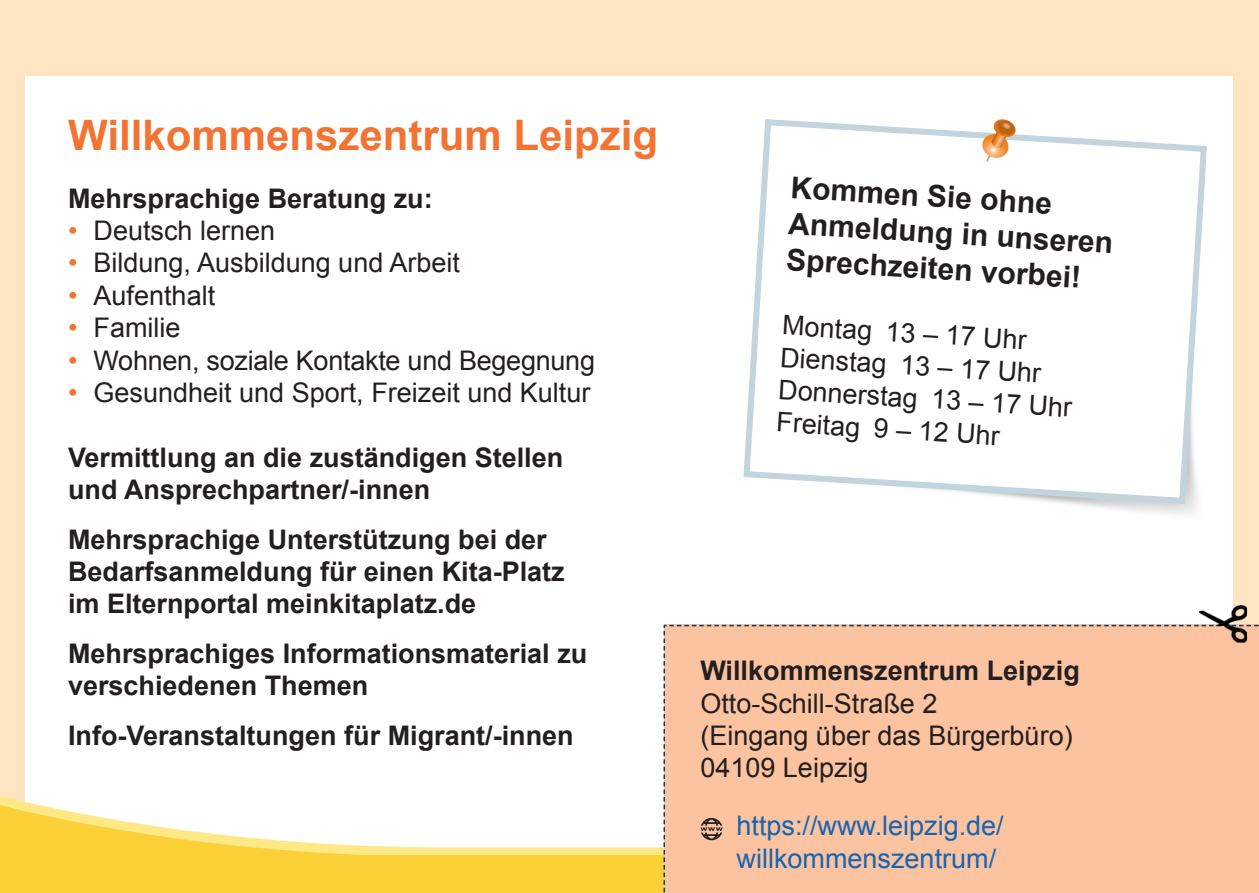
<style>
.page{position:relative;width:1259px;height:893px;background:#fee5c1}
.page>*{position:absolute;margin:0;border:0;box-sizing:border-box;transform-origin:0 0}
.t1{font:700 42px "Arial";color:#f37333}
.t2{font:700 30px/36px "Arial";color:#231f20}
.Copytext{font:700 27px/32.4px "Arial";color:#231f20}
.Copytext-2{font:27px/32.4px "Arial";color:#231f20}
.Copytext_ohne_Absatz{font:27px "Arial";color:#231f20}
.Copytext-3{font:27px/32.4px "Arial";color:#1764b1}
.Copytext_ohne_Absatz-2{font:700 27px "Arial";color:#231f20}
.s1{color:#f37333}
.s2{font-weight:700}
</style>
<div class="page">
<div style="left:26px;top:77px;width:1207px;height:789px;background:#fff"></div>
<svg style="left:0;top:798px;width:663px;height:57px"></svg>
<div style="left:0;top:855px;width:1259px;height:38px;background:#fcd137"></div>
<svg style="left:743px;top:119px;width:464px;height:388px"></svg>
<svg style="left:980px;top:119px;width:37px;height:44px"></svg>
<div style="left:663px;top:625px;width:596px;height:268px;background:#fbc39f"></div>
<img style="left:1199px;top:605px;width:48px;height:37px">
<p class="t1" style="left:68px;top:107px;width:592px">Willkommenszentrum Leipzig</p>
<p class="Copytext_ohne_Absatz-2" style="left:68px;top:180px;width:366px">Mehrsprachige Beratung zu:</p>
<p class="Copytext-2" style="left:68px;top:215px;width:209px"><span class="s1">•</span> Deutsch lernen</p>
<p class="Copytext-2" style="left:68px;top:247px;width:393px"><span class="s1">•</span> Bildung, Ausbildung und Arbeit</p>
<p class="Copytext-2" style="left:68px;top:279px;width:149px"><span class="s1">•</span> Aufenthalt</p>
<p class="Copytext-2" style="left:68px;top:312px;width:114px"><span class="s1">•</span> Familie</p>
<p class="Copytext-2" style="left:68px;top:344px;width:528px"><span class="s1">•</span> Wohnen, soziale Kontakte und Begegnung</p>
<p class="Copytext-2" style="left:68px;top:377px;width:524px"><span class="s1">•</span> Gesundheit und Sport, Freizeit und Kultur</p>
<p class="Copytext" style="left:68px;top:442px;width:497px">Vermittlung an die zuständigen Stellen und Ansprechpartner/-innen</p>
<p class="Copytext" style="left:68px;top:524px;width:498px">Mehrsprachige Unterstützung bei der<br>Bedarfsanmeldung für einen Kita-Platz im Elternportal meinkitaplatz.de</p>
<p class="Copytext" style="left:68px;top:638px;width:521px">Mehrsprachiges Informationsmaterial zu verschiedenen Themen</p>
<p class="Copytext" style="left:68px;top:720px;width:507px">Info-Veranstaltungen für Migrant/-innen</p>
<p class="t2" style="left:792px;top:169px;width:327px;rotate:4deg">Kommen Sie ohne<br>Anmeldung in unseren<br>Sprechzeiten vorbei!</p>
<p class="Copytext_ohne_Absatz" style="left:783px;top:308px;width:246px;rotate:3deg">Montag 13 – 17 Uhr</p>
<p class="Copytext_ohne_Absatz" style="left:781px;top:340px;width:263px;rotate:3deg">Dienstag 13 – 17 Uhr</p>
<p class="Copytext_ohne_Absatz" style="left:779px;top:373px;width:296px;rotate:3deg">Donnerstag 13 – 17 Uhr</p>
<p class="Copytext_ohne_Absatz" style="left:777px;top:405px;width:225px;rotate:3deg">Freitag 9 – 12 Uhr</p>
<p class="Copytext-2" style="left:700px;top:655px;width:381px"><span class="s2">Willkommenszentrum Leipzig<br></span>Otto-Schill-Straße 2<br>(Eingang über das Bürgerbüro)<br>04109 Leipzig</p>
<p class="Copytext-3" style="left:736px;top:810px;width:269px">https://www.leipzig.de/ willkommenszentrum/</p>
</div>
